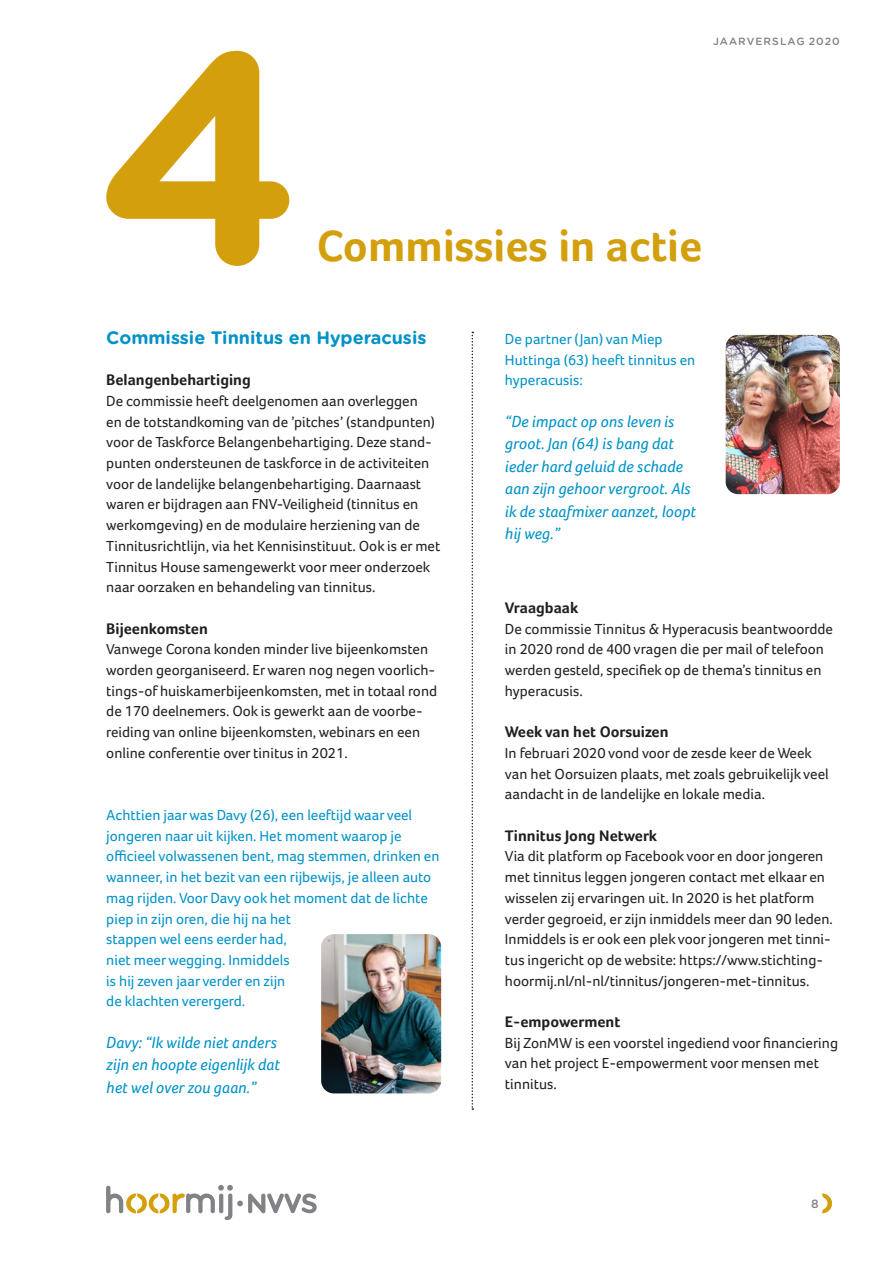
<style>
.page{position:relative;width:893px;height:1263px;background:#fff}
.page>*{position:absolute;margin:0;border:0;box-sizing:border-box;transform-origin:0 0}
.kop{font:700 45px "Foco";color:#d49f0c}
.algemeen_kopje{font:700 18px "Gotham Rounded";color:#0092c8}
.quote{font:italic 16.5px/22.5px "Foco";color:#0092c8}
.subsubkopje{font:700 15.75px "Foco";color:#231f20}
.plat{font:15px/20.7px "Foco";color:#231f20}
.plat-2{font:15px/20.7px "Foco";color:#0092c8}
.t1{font:500 12px "Gotham Rounded";color:#808285}
.t2{font:500 10.5px "Gotham Rounded";letter-spacing:.1em;color:#808285}
</style>
<div class="page">
<svg style="left:106px;top:1185px;width:211px;height:35px"></svg>
<svg style="left:822px;top:1193px;width:10px;height:20px"></svg>
<svg style="left:106px;top:51px;width:183px;height:215px"></svg>
<img style="left:321px;top:934px;width:120px;height:159px">
<img style="left:726px;top:335px;width:114px;height:159px">
<svg style="left:472px;top:332px;width:1px;height:778px"></svg>
<p class="t2" style="left:713px;top:34px;width:128px">JAARVERSLAG 2020</p>
<p class="kop" style="left:317px;top:219px;width:387px">Commissies in actie</p>
<p class="algemeen_kopje" style="left:106px;top:324px;width:322px">Commissie Tinnitus en Hyperacusis</p>
<p class="subsubkopje" style="left:106px;top:371px;width:146px">Belangenbehartiging</p>
<p class="plat" style="left:106px;top:390px;width:336px">De commissie heeft deelgenomen aan overleggen<br>en de totstandkoming van de ’pitches’ (standpunten) voor de Taskforce Belangenbehartiging. Deze stand&shy;punten ondersteunen de taskforce in de activiteiten voor de landelijke belangenbehartiging. Daarnaast waren er bijdragen aan FNV-Veiligheid (tinnitus en werkomgeving) en de modulaire herziening van de Tinnitusrichtlijn, via het Kennisinstituut. Ook is er met Tinnitus House samengewerkt voor meer onderzoek naar oorzaken en behandeling van tinnitus.</p>
<p class="subsubkopje" style="left:106px;top:619px;width:103px">Bijeenkomsten</p>
<p class="plat" style="left:106px;top:639px;width:332px">Vanwege Corona konden minder live bijeenkomsten worden georganiseerd. Er waren nog negen voorlich&shy;tings-of huiskamerbijeenkomsten, met in totaal rond de 170 deelnemers. Ook is gewerkt aan de voorbe&shy;reiding van online bijeenkomsten, webinars en een online conferentie over tinitus in 2021.</p>
<p class="plat-2" style="left:106px;top:804px;width:335px">Achttien jaar was Davy (26), een leeftijd waar veel jongeren naar uit kijken. Het moment waarop je officieel volwassenen bent, mag stemmen, drinken en wanneer, in het bezit van een rijbewijs, je alleen auto mag rijden. Voor Davy ook het moment dat de lichte piep in zijn oren, die hij na het<br>stappen wel eens eerder had,<br>niet meer wegging. Inmiddels<br>is hij zeven jaar verder en zijn<br>de klachten verergerd.</p>
<p class="quote" style="left:106px;top:1031px;width:175px">Davy: “Ik wilde niet anders zijn en hoopte eigenlijk dat het wel over zou gaan.”</p>
<p class="plat-2" style="left:505px;top:328px;width:192px">De partner (Jan) van Miep<br>Huttinga (63) heeft tinnitus en hyperacusis:</p>
<p class="quote" style="left:505px;top:410px;width:192px">“De impact op ons leven is groot. Jan (64) is bang dat ieder hard geluid de schade aan zijn gehoor vergroot. Als ik de staafmixer aanzet, loopt hij weg.”</p>
<p class="subsubkopje" style="left:505px;top:598px;width:75px">Vraagbaak</p>
<p class="plat" style="left:505px;top:618px;width:329px">De commissie Tinnitus &amp; Hyperacusis beantwoordde in 2020 rond de 400 vragen die per mail of telefoon werden gesteld, specifiek op de thema’s tinnitus en hyperacusis.</p>
<p class="subsubkopje" style="left:505px;top:723px;width:165px">Week van het Oorsuizen</p>
<p class="plat" style="left:505px;top:742px;width:325px">In februari 2020 vond voor de zesde keer de Week van het Oorsuizen plaats, met zoals gebruikelijk veel aandacht in de landelijke en lokale media.</p>
<p class="subsubkopje" style="left:505px;top:826px;width:154px">Tinnitus Jong Netwerk</p>
<p class="plat" style="left:505px;top:846px;width:329px">Via dit platform op Facebook voor en door jongeren met tinnitus leggen jongeren contact met elkaar en wisselen zij ervaringen uit. In 2020 is het platform verder gegroeid, er zijn inmiddels meer dan 90 leden.<br>Inmiddels is er ook een plek voor jongeren met tinni&shy;tus ingericht op de website: https://www.stichting&shy;hoormij.nl/nl-nl/tinnitus/jongeren-met-tinnitus.</p>
<p class="subsubkopje" style="left:505px;top:1012px;width:117px">E-empowerment</p>
<p class="plat" style="left:505px;top:1032px;width:335px">Bij ZonMW is een voorstel ingediend voor financiering van het project E-empowerment voor mensen met tinnitus.</p>
<p class="t1" style="left:811px;top:1195px;width:9px">8</p>
</div>
